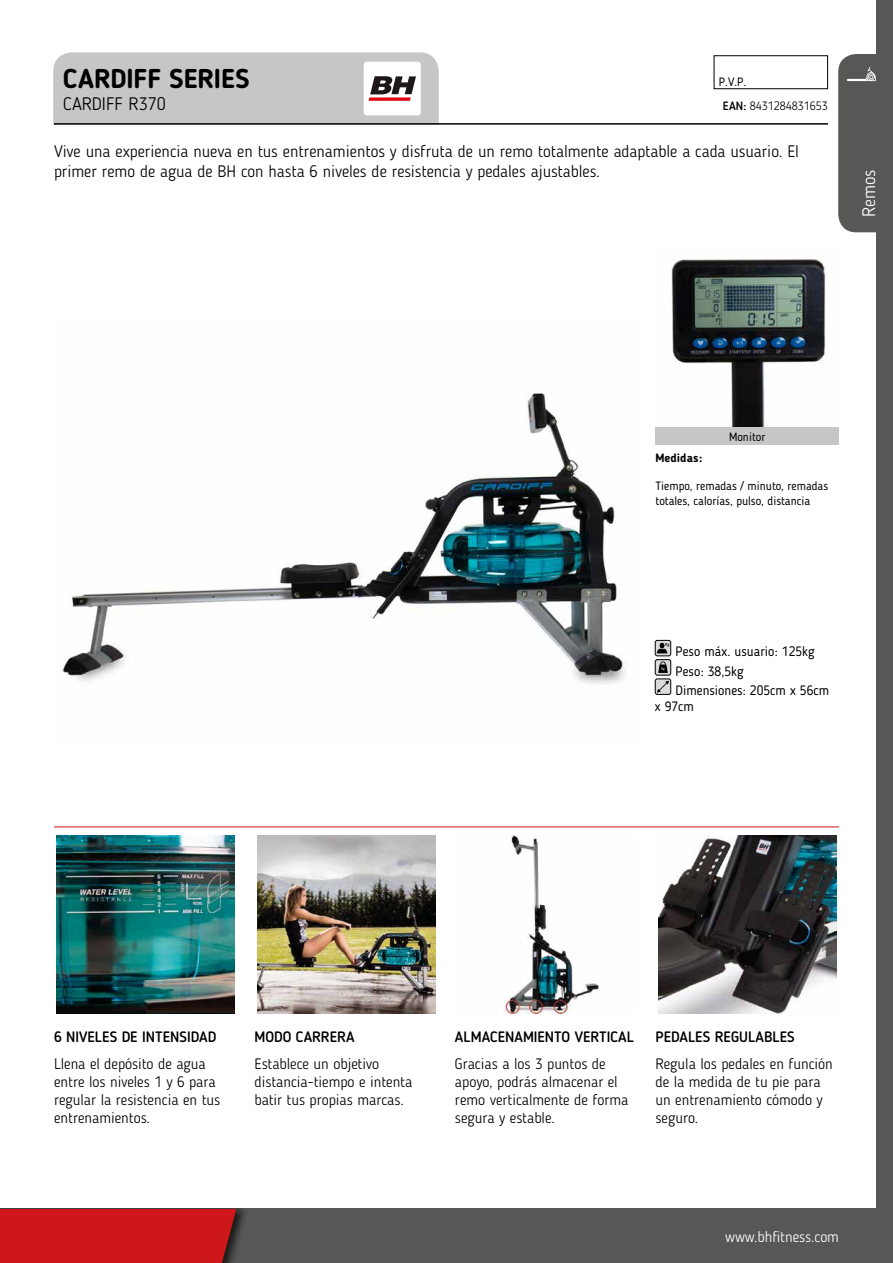
<style>
.page{position:relative;width:893px;height:1263px;background:#fff}
.page>*{position:absolute;margin:0;border:0;box-sizing:border-box;transform-origin:0 0}
.t1{font:700 27px "Blogger Sans";color:#000}
.t2{font:300 18px "Blogger Sans";color:#000}
.t3{font:300 18px "Blogger Sans";color:#fff}
.t4{font:300 16.5px/19.8px "Blogger Sans";color:#000}
.t5{font:300 15px/18px "Blogger Sans";color:#000}
.t6{font:500 15px "Blogger Sans";color:#000}
.t7{font:300 15px "Blogger Sans";color:#fff}
.t8{font:13.5px/19.2px "Blogger Sans";color:#000}
.t9{font:12px/14.4px "Blogger Sans";color:#000}
.t10{font:300 12px "Blogger Sans";color:#000}
.t11{font:700 12px "Blogger Sans";color:#000}
.s1{font-weight:500}
</style>
<div class="page">
<img style="left:62px;top:393px;width:564px;height:291px">
<img style="left:655px;top:259px;width:184px;height:169px">
<img style="left:57px;top:835px;width:178px;height:179px">
<img style="left:257px;top:835px;width:178px;height:179px">
<img style="left:503px;top:835px;width:96px;height:179px">
<img style="left:658px;top:835px;width:178px;height:179px">
<hr style="left:54px;top:123px;width:774px;height:2px;background:#000">
<hr style="left:54px;top:826px;width:785px;height:1px;background:#cd171a">
<div style="left:655px;top:428px;width:184px;height:17px;background:#c6c6c6"></div>
<svg style="left:53px;top:52px;width:386px;height:73px;background:#c4c2c3"></svg>
<div style="left:0;top:1209px;width:893px;height:54px;background:#575756"></div>
<div style="left:0;top:1209px;width:249px;height:54px;background:#000;opacity:.75"></div>
<div style="left:0;top:1209px;width:236px;height:54px;background:#cd171a"></div>
<div style="left:876px;top:0;width:17px;height:1263px;background:#575756"></div>
<svg style="left:655px;top:640px;width:16px;height:16px"></svg>
<div style="left:655px;top:640px;width:16px;height:16px;border:1px solid #000;border-radius:2px"></div>
<svg style="left:657px;top:643px;width:12px;height:10px"></svg>
<div style="left:655px;top:660px;width:16px;height:15px;background:#dadada;border-radius:2px"></div>
<div style="left:655px;top:659px;width:16px;height:16px;border:1px solid #000;border-radius:2px"></div>
<svg style="left:658px;top:661px;width:10px;height:12px"></svg>
<div style="left:655px;top:679px;width:16px;height:15px;background:#dadada;border-radius:2px"></div>
<div style="left:655px;top:678px;width:16px;height:17px;border:1px solid #000;border-radius:2px"></div>
<svg style="left:657px;top:681px;width:12px;height:12px"></svg>
<svg style="left:838px;top:54px;width:38px;height:178px;background:#5d5d5c"></svg>
<div style="left:714px;top:55px;width:114px;height:34px;border:1px solid #000"></div>
<h1 class="t1" style="left:63px;top:62px;width:188px">CARDIFF SERIES</h1>
<p class="t2" style="left:63px;top:93px;width:104px">CARDIFF R370</p>
<p class="t4" style="left:54px;top:141px;width:746px">Vive una experiencia nueva en tus entrenamientos y disfruta de un remo totalmente adaptable a cada usuario. El primer remo de agua de BH con hasta 6 niveles de resistencia y pedales ajustables.</p>
<p class="t9" style="left:719px;top:75px;width:29px">P.V.P.</p>
<p class="t10" style="left:723px;top:98px;width:107px"><span class="s1">EAN:</span> 8431284831653</p>
<p class="t3" style="left:858px;top:217px;width:49px;rotate:-90deg">Remos</p>
<p class="t9" style="left:729px;top:429px;width:38px">Monitor</p>
<p class="t11" style="left:655px;top:450px;width:48px">Medidas:</p>
<p class="t9" style="left:655px;top:479px;width:174px">Tiempo, remadas / minuto, remadas totales, calorías, pulso, distancia</p>
<p class="t8" style="left:676px;top:642px;width:155px">Peso máx. usuario: 125kg<br>Peso: 38,5kg<br>Dimensiones: 205cm x 56cm</p>
<p class="t8" style="left:655px;top:697px;width:41px">x 97cm</p>
<p class="t6" style="left:54px;top:1028px;width:164px">6 NIVELES DE INTENSIDAD</p>
<p class="t5" style="left:54px;top:1054px;width:168px">Llena el depósito de agua entre los niveles 1 y 6 para regular la resistencia en tus entrenamientos.</p>
<p class="t6" style="left:254px;top:1028px;width:102px">MODO CARRERA</p>
<p class="t5" style="left:254px;top:1054px;width:159px">Establece un objetivo distancia-tiempo e intenta batir tus propias marcas.</p>
<p class="t6" style="left:455px;top:1028px;width:180px">ALMACENAMIENTO VERTICAL</p>
<p class="t5" style="left:455px;top:1054px;width:175px">Gracias a los 3 puntos de apoyo, podrás almacenar el remo verticalmente de forma segura y estable.</p>
<p class="t6" style="left:655px;top:1028px;width:141px">PEDALES REGULABLES</p>
<p class="t5" style="left:655px;top:1054px;width:179px">Regula los pedales en función de la medida de tu pie para un entrenamiento cómodo y seguro.</p>
<p class="t7" style="left:725px;top:1228px;width:115px">www.bhfitness.com</p>
</div>
